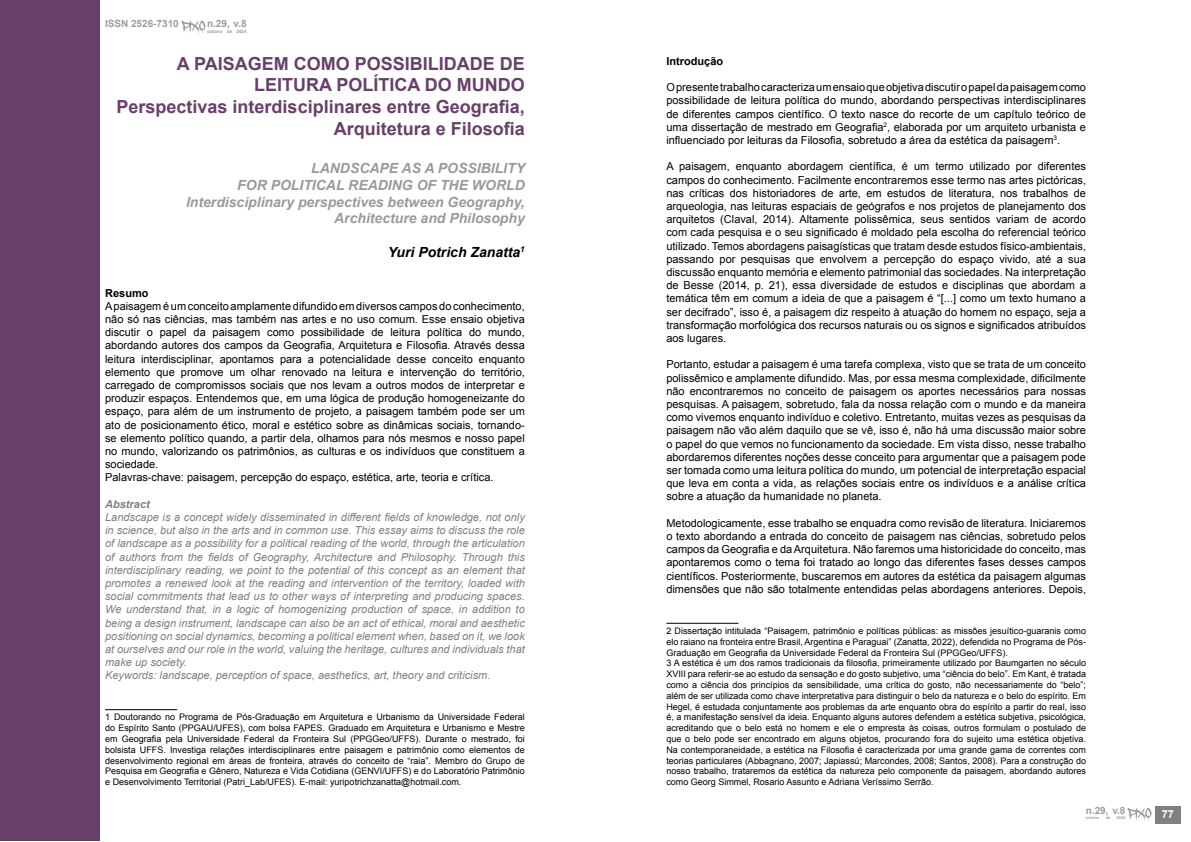
<style>
.page{position:relative;width:1191px;height:842px;background:#fff}
.page>*{position:absolute;margin:0;border:0;box-sizing:border-box;transform-origin:0 0}
.t1{font:700 18px/21.6px "Arial";color:#683f6a;text-align:right}
.t2{font:italic 700 14px/16.8px "Arial";color:#9a9a9a;text-align:right}
.t3{font:italic 700 14px "Arial";color:#000}
.t4{font:11px/13.2px "Arial";color:#000;text-align:justify}
.t5{font:italic 11px/13.2px "Arial";color:#808080}
.t6{font:700 11px "Arial";color:#000}
.t7{font:italic 700 11px "Arial";color:#808080}
.t8{font:700 11px "Arial";color:#fff}
.t9{font:700 10px "Arial";color:#9d9d9c}
.t10{font:9px/10.8px "Arial";color:#000;text-align:justify}
.t11{font:700 4.6px "Arial";color:#9d9d9c}
.t12{font:700 4px "Arial";color:#9d9d9c}
</style>
<div class="page">
<div style="left:0;top:0;width:99px;height:841px;background:#683f6a"></div>
<hr style="left:105px;top:709px;width:72px;height:1px;background:#000">
<hr style="left:666px;top:623px;width:72px;height:1px;background:#000">
<div style="left:1155px;top:806px;width:25px;height:17px;background:#808080"></div>
<svg style="left:1127px;top:808px;width:24px;height:13px"></svg>
<svg style="left:181px;top:21px;width:24px;height:13px"></svg>
<p class="t9" style="left:105px;top:17px;width:75px">ISSN 2526-7310</p>
<p class="t9" style="left:207px;top:17px;width:41px">n.29, v.8</p>
<p class="t11" style="left:207px;top:28px;width:41px">outono de 2024</p>
<h1 class="t1" style="left:116px;top:53px;width:410px">A PAISAGEM COMO POSSIBILIDADE DE LEITURA POLÍTICA DO MUNDO<br>Perspectivas interdisciplinares entre Geografia, Arquitetura e Filosofia</h1>
<p class="t2" style="left:186px;top:160px;width:340px">LANDSCAPE AS A POSSIBILITY<br>FOR POLITICAL READING OF THE WORLD Interdisciplinary perspectives between Geography, Architecture and Philosophy</p>
<p class="t3" style="left:388px;top:243px;width:139px">Yuri Potrich Zanatta<sup>1</sup></p>
<p class="t6" style="left:105px;top:285px;width:45px">Resumo</p>
<p class="t4" style="left:105px;top:299px;width:421px;text-align:left">A paisagem é um conceito amplamente difundido em diversos campos do conhecimento, não só nas ciências, mas também nas artes e no uso comum. Esse ensaio objetiva discutir o papel da paisagem como possibilidade de leitura política do mundo, abordando autores dos campos da Geografia, Arquitetura e Filosofia. Através dessa leitura interdisciplinar, apontamos para a potencialidade desse conceito enquanto elemento que promove um olhar renovado na leitura e intervenção do território, carregado de compromissos sociais que nos levam a outros modos de interpretar e produzir espaços. Entendemos que, em uma lógica de produção homogeneizante do espaço, para além de um instrumento de projeto, a paisagem também pode ser um ato de posicionamento ético, moral e estético sobre as dinâmicas sociais, tornando&shy;se elemento político quando, a partir dela, olhamos para nós mesmos e nosso papel no mundo, valorizando os patrimônios, as culturas e os indivíduos que constituem a sociedade.<br>Palavras-chave: paisagem, percepção do espaço, estética, arte, teoria e crítica.</p>
<p class="t7" style="left:105px;top:497px;width:46px">Abstract</p>
<p class="t5" style="left:105px;top:511px;width:421px">Landscape is a concept widely disseminated in different fields of knowledge, not only in science, but also in the arts and in common use. This essay aims to discuss the role of landscape as a possibility for a political reading of the world, through the articulation of authors from the fields of Geography, Architecture and Philosophy. Through this interdisciplinary reading, we point to the potential of this concept as an element that promotes a renewed look at the reading and intervention of the territory, loaded with social commitments that lead us to other ways of interpreting and producing spaces.<br>We understand that, in a logic of homogenizing production of space, in addition to being a design instrument, landscape can also be an act of ethical, moral and aesthetic positioning on social dynamics, becoming a political element when, based on it, we look at ourselves and our role in the world, valuing the heritage, cultures and individuals that make up society.<br>Keywords: landscape, perception of space, aesthetics, art, theory and criticism.</p>
<p class="t10" style="left:105px;top:712px;width:421px">1 Doutorando no Programa de Pós-Graduação em Arquitetura e Urbanismo da Universidade Federal do Espírito Santo (PPGAU/UFES), com bolsa FAPES. Graduado em Arquitetura e Urbanismo e Mestre em Geografia pela Universidade Federal da Fronteira Sul (PPGGeo/UFFS). Durante o mestrado, foi bolsista UFFS. Investiga relações interdisciplinares entre paisagem e patrimônio como elementos de desenvolvimento regional em áreas de fronteira, através do conceito de “raia”. Membro do Grupo de Pesquisa em Geografia e Gênero, Natureza e Vida Cotidiana (GENVI/UFFS) e do Laboratório Patrimônio e Desenvolvimento Territorial (Patri_Lab/UFES). E-mail: yuripotrichzanatta@hotmail.com.</p>
<p class="t6" style="left:666px;top:54px;width:58px">Introdução</p>
<p class="t4" style="left:666px;top:81px;width:421px">O presente trabalho caracteriza um ensaio que objetiva discutir o papel da paisagem como possibilidade de leitura política do mundo, abordando perspectivas interdisciplinares de diferentes campos científico. O texto nasce do recorte de um capítulo teórico de uma dissertação de mestrado em Geografia<sup>2</sup>, elaborada por um arquiteto urbanista e influenciado por leituras da Filosofia, sobretudo a área da estética da paisagem<sup>3</sup>.</p>
<p class="t4" style="left:666px;top:160px;width:421px">A paisagem, enquanto abordagem científica, é um termo utilizado por diferentes campos do conhecimento. Facilmente encontraremos esse termo nas artes pictóricas, nas críticas dos historiadores de arte, em estudos de literatura, nos trabalhos de arqueologia, nas leituras espaciais de geógrafos e nos projetos de planejamento dos arquitetos (Claval, 2014). Altamente polissêmica, seus sentidos variam de acordo com cada pesquisa e o seu significado é moldado pela escolha do referencial teórico utilizado. Temos abordagens paisagísticas que tratam desde estudos físico-ambientais, passando por pesquisas que envolvem a percepção do espaço vivido, até a sua discussão enquanto memória e elemento patrimonial das sociedades. Na interpretação de Besse (2014, p. 21), essa diversidade de estudos e disciplinas que abordam a temática têm em comum a ideia de que a paisagem é “[...] como um texto humano a ser decifrado”, isso é, a paisagem diz respeito à atuação do homem no espaço, seja a transformação morfológica dos recursos naturais ou os signos e significados atribuídos aos lugares.</p>
<p class="t4" style="left:666px;top:358px;width:421px">Portanto, estudar a paisagem é uma tarefa complexa, visto que se trata de um conceito polissêmico e amplamente difundido. Mas, por essa mesma complexidade, dificilmente não encontraremos no conceito de paisagem os aportes necessários para nossas pesquisas. A paisagem, sobretudo, fala da nossa relação com o mundo e da maneira como vivemos enquanto indivíduo e coletivo. Entretanto, muitas vezes as pesquisas da paisagem não vão além daquilo que se vê, isso é, não há uma discussão maior sobre o papel do que vemos no funcionamento da sociedade. Em vista disso, nesse trabalho abordaremos diferentes noções desse conceito para argumentar que a paisagem pode ser tomada como uma leitura política do mundo, um potencial de interpretação espacial que leva em conta a vida, as relações sociais entre os indivíduos e a análise crítica sobre a atuação da humanidade no planeta.</p>
<p class="t4" style="left:666px;top:516px;width:421px">Metodologicamente, esse trabalho se enquadra como revisão de literatura. Iniciaremos o texto abordando a entrada do conceito de paisagem nas ciências, sobretudo pelos campos da Geografia e da Arquitetura. Não faremos uma historicidade do conceito, mas apontaremos como o tema foi tratado ao longo das diferentes fases desses campos científicos. Posteriormente, buscaremos em autores da estética da paisagem algumas dimensões que não são totalmente entendidas pelas abordagens anteriores. Depois,</p>
<p class="t10" style="left:666px;top:626px;width:421px;text-align:left">2 Dissertação intitulada “Paisagem, patrimônio e políticas públicas: as missões jesuítico-guaranis como elo raiano na fronteira entre Brasil, Argentina e Paraguai” (Zanatta, 2022), defendida no Programa de Pós-Graduação em Geografia da Universidade Federal da Fronteira Sul (PPGGeo/UFFS).<br>3 A estética é um dos ramos tradicionais da filosofia, primeiramente utilizado por Baumgarten no século XVIII para referir-se ao estudo da sensação e do gosto subjetivo, uma “ciência do belo”. Em Kant, é tratada como a ciência dos princípios da sensibilidade, uma crítica do gosto, não necessariamente do “belo”; além de ser utilizada como chave interpretativa para distinguir o belo da natureza e o belo do espírito. Em Hegel, é estudada conjuntamente aos problemas da arte enquanto obra do espírito a partir do real, isso é, a manifestação sensível da ideia. Enquanto alguns autores defendem a estética subjetiva, psicológica, acreditando que o belo está no homem e ele o empresta às coisas, outros formulam o postulado de que o belo pode ser encontrado em alguns objetos, procurando fora do sujeito uma estética objetiva.<br>Na contemporaneidade, a estética na Filosofia é caracterizada por uma grande gama de correntes com teorias particulares (Abbagnano, 2007; Japiassú; Marcondes, 2008; Santos, 2008). Para a construção do nosso trabalho, trataremos da estética da natureza pelo componente da paisagem, abordando autores como Georg Simmel, Rosario Assunto e Adriana Veríssimo Serrão.</p>
<p class="t9" style="left:1085px;top:804px;width:41px">n.29, v.8</p>
<p class="t12" style="left:1085px;top:815px;width:15px">outono</p>
<p class="t12" style="left:1105px;top:815px;width:6px">de</p>
<p class="t12" style="left:1116px;top:815px;width:10px">2024</p>
<p class="t8" style="left:1161px;top:807px;width:14px">77</p>
</div>
